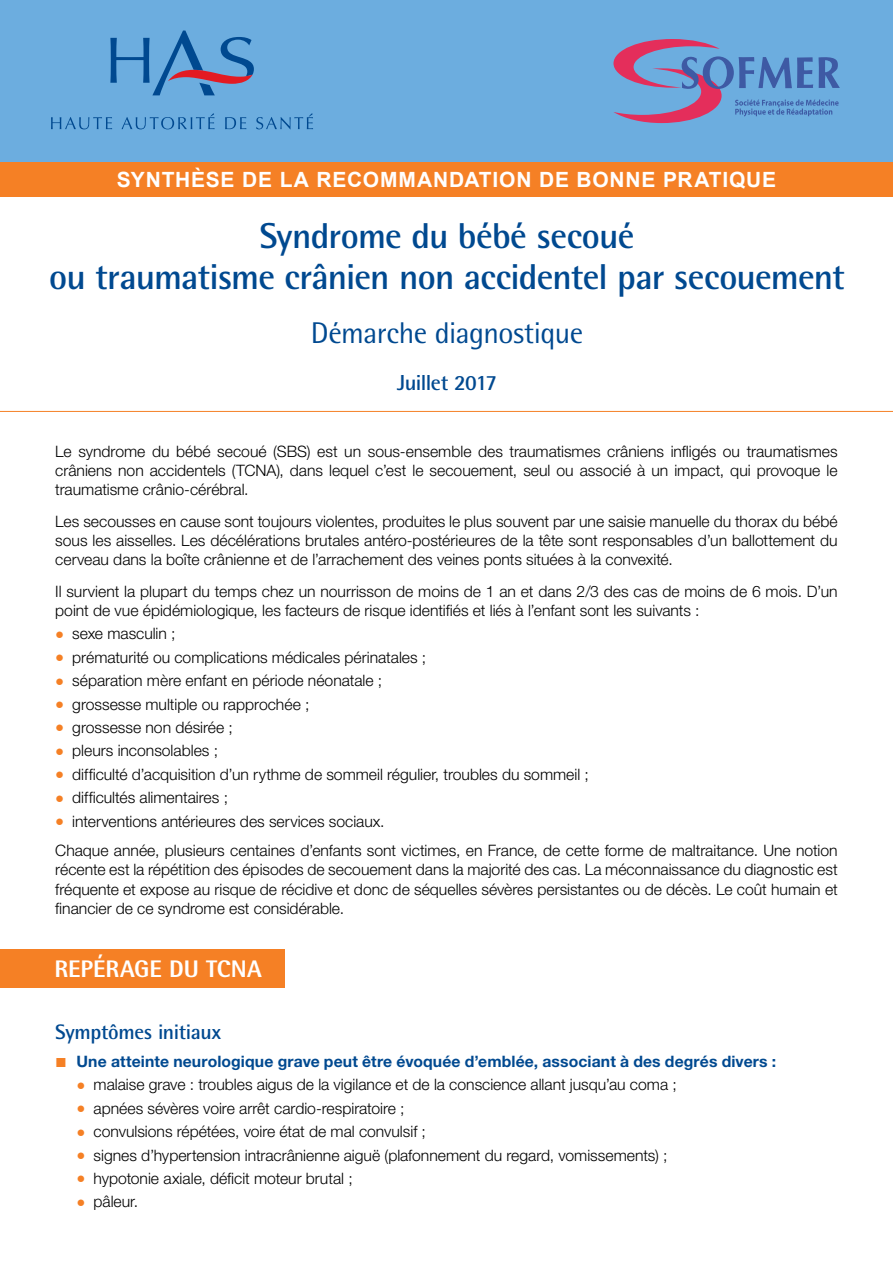
<style>
.page{position:relative;width:893px;height:1263px;background:#fff}
.page>*{position:absolute;margin:0;border:0;box-sizing:border-box;transform-origin:0 0}
.Titre_fiche{font:700 36px/40.5px "Rotis Semi Sans Std";letter-spacing:-.02em;color:#004990;text-align:center}
.Titre_fiche_méthode{font:30px "Rotis Semi Sans Std";letter-spacing:-.015em;color:#004990}
.Titre_bloc{font:800 24px "Rotis Semi Sans Std";letter-spacing:.005em;color:#fff}
.Date{font:700 21.75px "Rotis Semi Sans Std";letter-spacing:-.025em;color:#004990}
.t1{font:700 21px "Arial";letter-spacing:.04em;color:#fff}
.Titre_14{font:700 21px "Rotis Semi Sans Std";letter-spacing:-.015em;color:#004990}
.texte_courant{font:300 15.75px/19.2px "Helvetica Neue LT Std";color:#000;text-align:justify}
.t2{font:700 15.75px "Helvetica Neue LT Std";letter-spacing:.01em;color:#004990}
.s1{font-family:"Arial";font-weight:400;font-size:15px;color:#f58025}
.s2{font-family:"Arial";font-weight:400;font-size:19.5px;color:#f58025}
</style>
<div class="page">
<div style="left:0;top:0;width:893px;height:166px;background:#6caddf"></div>
<svg style="left:51px;top:117px;width:61px;height:12px"></svg>
<svg style="left:121px;top:113px;width:94px;height:16px"></svg>
<svg style="left:225px;top:117px;width:21px;height:12px"></svg>
<svg style="left:256px;top:113px;width:57px;height:16px"></svg>
<svg style="left:110px;top:31px;width:144px;height:64px"></svg>
<div style="left:0;top:163px;width:893px;height:34px;background:#f58025"></div>
<svg style="left:613px;top:39px;width:227px;height:84px"></svg>
<div style="left:0;top:949px;width:284px;height:39px;background:#f58025"></div>
<hr style="left:0;top:411px;width:893px;height:1px;background:#f58025">
<h3 class="t1" style="left:117px;top:166px;width:661px">SYNTHÈSE DE LA RECOMMANDATION DE BONNE PRATIQUE</h3>
<p class="Titre_fiche" style="left:49px;top:216px;width:797px">Syndrome du bébé secoué<br>ou traumatisme crânien non accidentel par secouement</p>
<p class="Titre_fiche_méthode" style="left:311px;top:315px;width:274px">Démarche diagnostique</p>
<p class="Date" style="left:397px;top:370px;width:101px">Juillet 2017</p>
<p class="texte_courant" style="left:55px;top:441px;width:784px">Le syndrome du bébé secoué (SBS) est un sous-ensemble des traumatismes crâniens infligés ou traumatismes crâniens non accidentels (TCNA), dans lequel c’est le secouement, seul ou associé à un impact, qui provoque le traumatisme crânio-cérébral.</p>
<p class="texte_courant" style="left:55px;top:511px;width:784px">Les secousses en cause sont toujours violentes, produites le plus souvent par une saisie manuelle du thorax du bébé sous les aisselles. Les décélérations brutales antéro-postérieures de la tête sont responsables d’un ballottement du cerveau dans la boîte crânienne et de l’arrachement des veines ponts situées à la convexité.</p>
<p class="texte_courant" style="left:55px;top:581px;width:784px">Il survient la plupart du temps chez un nourrisson de moins de 1 an et dans 2/3 des cas de moins de 6 mois. D’un point de vue épidémiologique, les facteurs de risque identifiés et liés à l’enfant sont les suivants :</p>
<p class="texte_courant" style="left:55px;top:624px;width:122px"><span class="s1">●</span> sexe masculin ;</p>
<p class="texte_courant" style="left:55px;top:647px;width:373px"><span class="s1">●</span> prématurité ou complications médicales périnatales ;</p>
<p class="texte_courant" style="left:55px;top:671px;width:329px"><span class="s1">●</span> séparation mère enfant en période néonatale ;</p>
<p class="texte_courant" style="left:55px;top:694px;width:256px"><span class="s1">●</span> grossesse multiple ou rapprochée ;</p>
<p class="texte_courant" style="left:55px;top:717px;width:179px"><span class="s1">●</span> grossesse non désirée ;</p>
<p class="texte_courant" style="left:55px;top:741px;width:164px"><span class="s1">●</span> pleurs inconsolables ;</p>
<p class="texte_courant" style="left:55px;top:764px;width:535px"><span class="s1">●</span> difficulté d’acquisition d’un rythme de sommeil régulier, troubles du sommeil ;</p>
<p class="texte_courant" style="left:55px;top:788px;width:174px"><span class="s1">●</span> difficultés alimentaires ;</p>
<p class="texte_courant" style="left:55px;top:811px;width:331px"><span class="s1">●</span> interventions antérieures des services sociaux.</p>
<p class="texte_courant" style="left:55px;top:841px;width:784px">Chaque année, plusieurs centaines d’enfants sont victimes, en France, de cette forme de maltraitance. Une notion récente est la répétition des épisodes de secouement dans la majorité des cas. La méconnaissance du diagnostic est fréquente et expose au risque de récidive et donc de séquelles sévères persistantes ou de décès. Le coût humain et financier de ce syndrome est considérable.</p>
<p class="Titre_bloc" style="left:54px;top:954px;width:209px">REPÉRAGE DU TCNA</p>
<p class="Titre_14" style="left:55px;top:1019px;width:168px">Symptômes initiaux</p>
<p class="t2" style="left:55px;top:1052px;width:722px"><span class="s2">■</span> Une atteinte neurologique grave peut être évoquée d’emblée, associant à des degrés divers :</p>
<p class="texte_courant" style="left:77px;top:1075px;width:602px"><span class="s1">●</span> malaise grave : troubles aigus de la vigilance et de la conscience allant jusqu’au coma ;</p>
<p class="texte_courant" style="left:77px;top:1098px;width:330px"><span class="s1">●</span> apnées sévères voire arrêt cardio-respiratoire ;</p>
<p class="texte_courant" style="left:77px;top:1122px;width:351px"><span class="s1">●</span> convulsions répétées, voire état de mal convulsif ;</p>
<p class="texte_courant" style="left:77px;top:1145px;width:592px"><span class="s1">●</span> signes d’hypertension intracrânienne aiguë (plafonnement du regard, vomissements) ;</p>
<p class="texte_courant" style="left:77px;top:1168px;width:278px"><span class="s1">●</span> hypotonie axiale, déficit moteur brutal ;</p>
<p class="texte_courant" style="left:77px;top:1192px;width:63px"><span class="s1">●</span> pâleur.</p>
</div>
